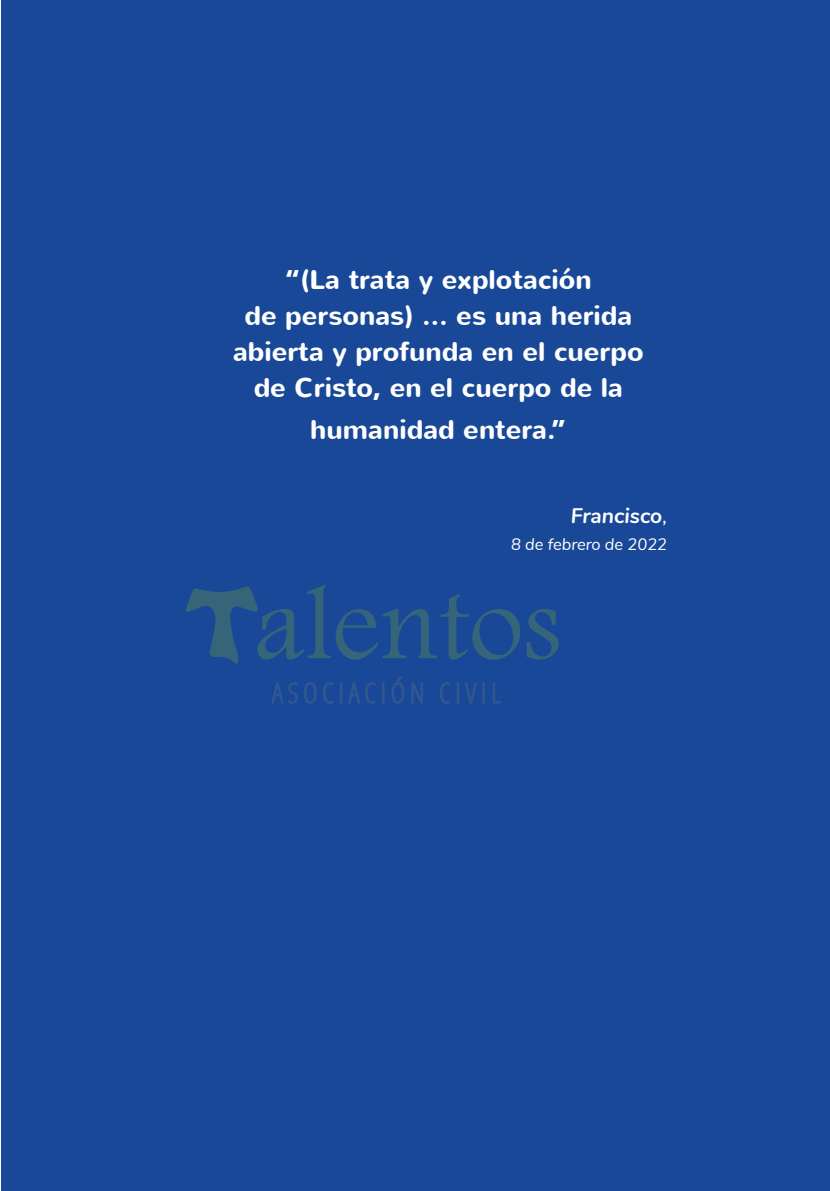
<style>
.page{position:relative;width:830px;height:1191px;background:#fff}
.page>*{position:absolute;margin:0;border:0;box-sizing:border-box;transform-origin:0 0}
.t1{font:700 27px/36px "Nunito";color:#fff;text-align:center}
.t2{font:italic 700 21px "Nunito";color:#fff}
.t3{font:italic 16.5px "Nunito";color:#fff}
.s1{font-weight:400}
</style>
<div class="page">
<div style="left:2px;top:0;width:827px;height:1191px;background:#184897"></div>
<svg style="left:186px;top:585px;width:334px;height:79px"></svg>
<svg style="left:527px;top:609px;width:31px;height:50px"></svg>
<svg style="left:271px;top:682px;width:63px;height:22px"></svg>
<hr style="left:340px;top:682px;width:2px;height:21px;background:#78797c">
<svg style="left:348px;top:682px;width:28px;height:22px"></svg>
<hr style="left:382px;top:682px;width:2px;height:21px;background:#78797c">
<svg style="left:392px;top:676px;width:12px;height:28px"></svg>
<svg style="left:411px;top:682px;width:12px;height:22px"></svg>
<svg style="left:440px;top:682px;width:11px;height:22px"></svg>
<hr style="left:456px;top:682px;width:3px;height:21px;background:#78797c">
<svg style="left:465px;top:682px;width:12px;height:22px"></svg>
<hr style="left:482px;top:682px;width:2px;height:21px;background:#78797c">
<svg style="left:493px;top:682px;width:8px;height:22px"></svg>
<p class="t1" style="left:233px;top:262px;width:412px">“(La trata y explotación<br>de personas) … es una herida abierta y profunda en el cuerpo de Cristo, en el cuerpo de la</p>
<p class="t1" style="left:310px;top:412px;width:257px">humanidad entera.”</p>
<p class="t2" style="left:570px;top:500px;width:98px">Francisco<span class="s1">,</span></p>
<p class="t3" style="left:511px;top:532px;width:157px">8 de febrero de 2022</p>
</div>
